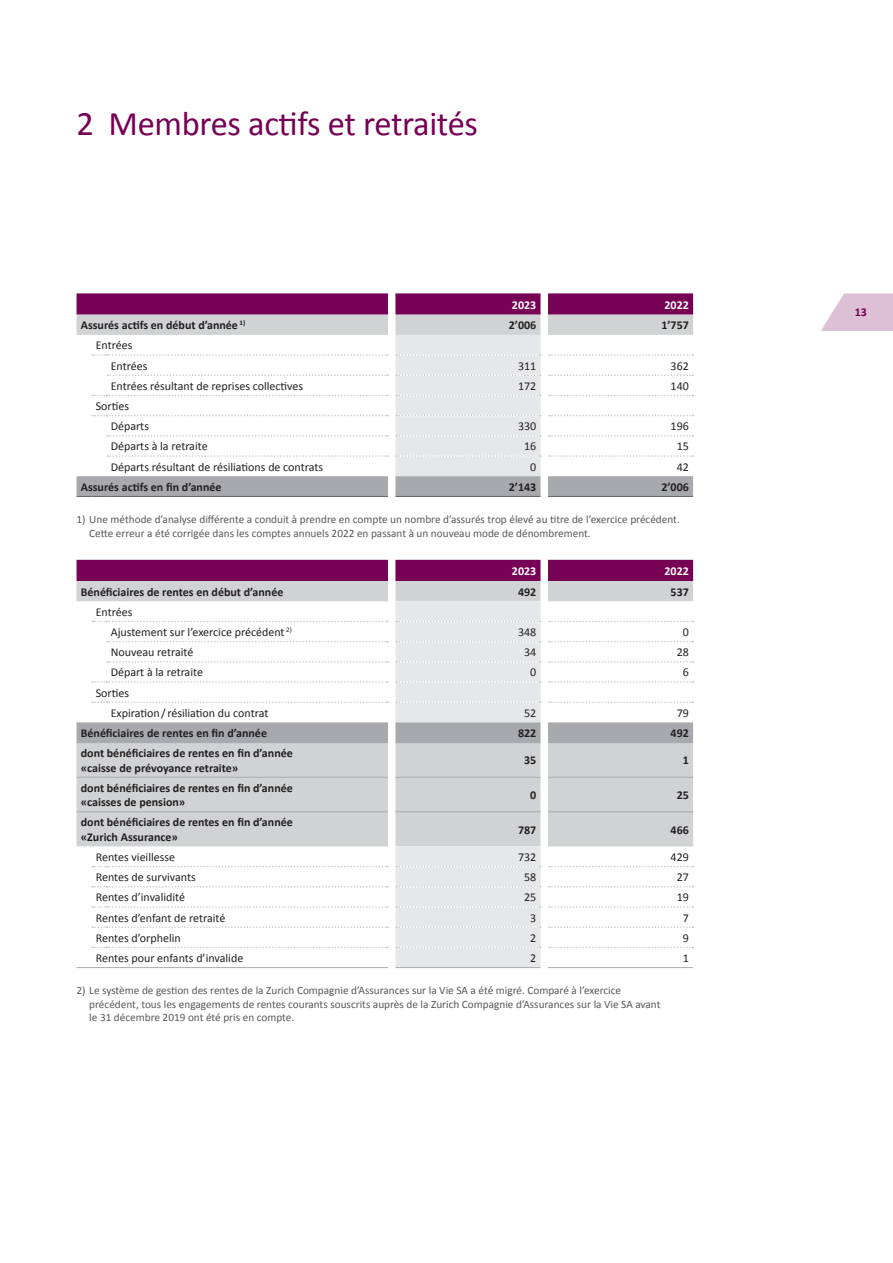
<style>
.page{position:relative;width:893px;height:1263px;background:#fff}
.page>*{position:absolute;margin:0;border:0;box-sizing:border-box;transform-origin:0 0}
.t1{font:34.5px "Calibri";letter-spacing:-.01em;color:#760155}
.t2{font:12px/20.2px "Calibri";color:#231f20}
.t3{font:700 12px/14.4px "Calibri";color:#231f20}
.t4{font:700 12px "Calibri";color:#fff}
.t5{font:700 12px "Calibri";color:#760155}
.t6{font:11.25px/13.5px "Calibri";color:#57585a}
</style>
<div class="page">
<svg style="left:821px;top:293px;width:72px;height:38px"></svg>
<svg style="left:77px;top:293px;width:616px;height:204px"></svg>
<div style="left:77px;top:560px;width:616px;height:21px;background:#760155"></div>
<svg style="left:77px;top:581px;width:616px;height:265px;fill:#d1d2d4"></svg>
<svg style="left:395px;top:601px;width:146px;height:366px;background:#dfe0e2"></svg>
<hr style="left:395px;top:777px;width:146px;height:1px;background:#a8a9ad">
<hr style="left:548px;top:777px;width:145px;height:1px;background:#a8a9ad">
<hr style="left:395px;top:811px;width:146px;height:1px;background:#a8a9ad">
<hr style="left:548px;top:811px;width:145px;height:1px;background:#a8a9ad">
<svg style="left:396px;top:621px;width:145px;height:1px"></svg>
<svg style="left:549px;top:621px;width:144px;height:1px"></svg>
<svg style="left:77px;top:777px;width:29px;height:1px"></svg>
<hr style="left:106px;top:777px;width:282px;height:1px;background:#a8a9ad">
<svg style="left:77px;top:811px;width:29px;height:1px"></svg>
<hr style="left:106px;top:811px;width:282px;height:1px;background:#a8a9ad">
<svg style="left:92px;top:621px;width:296px;height:1px"></svg>
<svg style="left:92px;top:701px;width:296px;height:2px"></svg>
<svg style="left:92px;top:681px;width:296px;height:2px"></svg>
<svg style="left:92px;top:866px;width:296px;height:1px"></svg>
<svg style="left:92px;top:886px;width:296px;height:1px"></svg>
<svg style="left:92px;top:906px;width:296px;height:2px"></svg>
<svg style="left:92px;top:926px;width:296px;height:2px"></svg>
<hr style="left:395px;top:967px;width:146px;height:1px;background:#adaeb2">
<hr style="left:548px;top:967px;width:145px;height:1px;background:#adaeb2">
<svg style="left:92px;top:947px;width:296px;height:1px"></svg>
<svg style="left:77px;top:967px;width:29px;height:1px"></svg>
<hr style="left:106px;top:967px;width:282px;height:1px;background:#adaeb2">
<svg style="left:77px;top:722px;width:616px;height:21px;background:#abacb0"></svg>
<hr style="left:106px;top:742px;width:282px;height:1px;background:#a8a9ad">
<hr style="left:395px;top:742px;width:146px;height:1px;background:#a8a9ad">
<hr style="left:548px;top:742px;width:145px;height:1px;background:#a8a9ad">
<svg style="left:107px;top:641px;width:281px;height:1px"></svg>
<svg style="left:396px;top:641px;width:145px;height:1px"></svg>
<svg style="left:549px;top:641px;width:144px;height:1px"></svg>
<svg style="left:107px;top:661px;width:281px;height:2px"></svg>
<svg style="left:396px;top:661px;width:145px;height:2px"></svg>
<svg style="left:549px;top:661px;width:144px;height:2px"></svg>
<svg style="left:396px;top:681px;width:145px;height:2px"></svg>
<svg style="left:549px;top:681px;width:144px;height:2px"></svg>
<svg style="left:396px;top:701px;width:145px;height:2px"></svg>
<svg style="left:549px;top:701px;width:144px;height:2px"></svg>
<svg style="left:396px;top:866px;width:145px;height:1px"></svg>
<svg style="left:549px;top:866px;width:144px;height:1px"></svg>
<svg style="left:396px;top:886px;width:145px;height:1px"></svg>
<svg style="left:549px;top:886px;width:144px;height:1px"></svg>
<svg style="left:396px;top:906px;width:145px;height:2px"></svg>
<svg style="left:549px;top:906px;width:144px;height:2px"></svg>
<svg style="left:396px;top:926px;width:145px;height:2px"></svg>
<svg style="left:549px;top:926px;width:144px;height:2px"></svg>
<svg style="left:396px;top:947px;width:145px;height:1px"></svg>
<svg style="left:549px;top:947px;width:144px;height:1px"></svg>
<h1 class="t1" style="left:77px;top:102px;width:403px">2 Membres actifs et retraités</h1>
<p class="t4" style="left:512px;top:297px;width:26px">2023</p>
<p class="t4" style="left:664px;top:297px;width:26px">2022</p>
<p class="t3" style="left:81px;top:318px;width:166px">Assurés actifs en début d’année <sup>1)</sup></p>
<p class="t3" style="left:509px;top:318px;width:29px">2’006</p>
<p class="t3" style="left:661px;top:318px;width:29px">1’757</p>
<p class="t2" style="left:111px;top:335px;width:38px;text-indent:-15px">Entrées<br>Entrées</p>
<p class="t2" style="left:518px;top:356px;width:20px">311</p>
<p class="t2" style="left:671px;top:356px;width:20px">362</p>
<p class="t2" style="left:111px;top:376px;width:194px">Entrées résultant de reprises collectives</p>
<p class="t2" style="left:518px;top:376px;width:20px">172</p>
<p class="t2" style="left:671px;top:376px;width:20px">140</p>
<p class="t2" style="left:111px;top:396px;width:40px;text-indent:-15px">Sorties<br>Départs</p>
<p class="t2" style="left:518px;top:416px;width:20px">330</p>
<p class="t2" style="left:671px;top:416px;width:20px">196</p>
<p class="t2" style="left:111px;top:436px;width:98px">Départs à la retraite</p>
<p class="t2" style="left:524px;top:436px;width:14px">16</p>
<p class="t2" style="left:677px;top:436px;width:14px">15</p>
<p class="t2" style="left:111px;top:457px;width:214px">Départs résultant de résiliations de contrats</p>
<p class="t2" style="left:530px;top:457px;width:8px">0</p>
<p class="t2" style="left:677px;top:457px;width:14px">42</p>
<p class="t3" style="left:81px;top:480px;width:142px">Assurés actifs en fin d’année</p>
<p class="t3" style="left:509px;top:480px;width:29px">2’143</p>
<p class="t3" style="left:661px;top:480px;width:29px">2’006</p>
<p class="t6" style="left:89px;top:512px;width:592px;text-indent:-13px">1) Une méthode d’analyse différente a conduit à prendre en compte un nombre d’assurés trop élevé au titre de l’exercice précédent.<br>Cette erreur a été corrigée dans les comptes annuels 2022 en passant à un nouveau mode de dénombrement.</p>
<p class="t4" style="left:512px;top:563px;width:26px">2023</p>
<p class="t4" style="left:664px;top:563px;width:26px">2022</p>
<p class="t3" style="left:81px;top:584px;width:204px">Bénéficiaires de rentes en début d’année</p>
<p class="t3" style="left:518px;top:584px;width:20px">492</p>
<p class="t3" style="left:671px;top:584px;width:20px">537</p>
<p class="t2" style="left:111px;top:602px;width:183px;text-indent:-15px">Entrées<br>Ajustement sur l’exercice précédent <sup>2)</sup></p>
<p class="t2" style="left:518px;top:622px;width:20px">348</p>
<p class="t2" style="left:683px;top:622px;width:8px">0</p>
<p class="t2" style="left:111px;top:642px;width:84px">Nouveau retraité</p>
<p class="t2" style="left:524px;top:642px;width:14px">34</p>
<p class="t2" style="left:677px;top:642px;width:14px">28</p>
<p class="t2" style="left:111px;top:662px;width:94px">Départ à la retraite</p>
<p class="t2" style="left:530px;top:662px;width:8px">0</p>
<p class="t2" style="left:683px;top:662px;width:8px">6</p>
<p class="t2" style="left:111px;top:683px;width:159px;text-indent:-15px">Sorties<br>Expiration / résiliation du contrat</p>
<p class="t2" style="left:524px;top:703px;width:14px">52</p>
<p class="t2" style="left:677px;top:703px;width:14px">79</p>
<p class="t3" style="left:81px;top:726px;width:188px">Bénéficiaires de rentes en fin d’année</p>
<p class="t3" style="left:518px;top:726px;width:20px">822</p>
<p class="t3" style="left:671px;top:726px;width:20px">492</p>
<p class="t3" style="left:81px;top:746px;width:214px">dont bénéficiaires de rentes en fin d’année «caisse de prévoyance retraite»</p>
<p class="t3" style="left:524px;top:753px;width:14px">35</p>
<p class="t3" style="left:683px;top:753px;width:8px">1</p>
<p class="t3" style="left:81px;top:781px;width:214px">dont bénéficiaires de rentes en fin d’année «caisses de pension»</p>
<p class="t3" style="left:530px;top:788px;width:8px">0</p>
<p class="t3" style="left:677px;top:788px;width:14px">25</p>
<p class="t3" style="left:81px;top:815px;width:214px">dont bénéficiaires de rentes en fin d’année «Zurich Assurance»</p>
<p class="t3" style="left:518px;top:822px;width:20px">787</p>
<p class="t3" style="left:671px;top:822px;width:20px">466</p>
<p class="t2" style="left:96px;top:847px;width:81px">Rentes vieillesse</p>
<p class="t2" style="left:518px;top:847px;width:20px">732</p>
<p class="t2" style="left:671px;top:847px;width:20px">429</p>
<p class="t2" style="left:96px;top:867px;width:102px">Rentes de survivants</p>
<p class="t2" style="left:524px;top:867px;width:14px">58</p>
<p class="t2" style="left:677px;top:867px;width:14px">27</p>
<p class="t2" style="left:96px;top:887px;width:91px">Rentes d’invalidité</p>
<p class="t2" style="left:524px;top:887px;width:14px">25</p>
<p class="t2" style="left:677px;top:887px;width:14px">19</p>
<p class="t2" style="left:96px;top:907px;width:131px">Rentes d’enfant de retraité</p>
<p class="t2" style="left:530px;top:907px;width:8px">3</p>
<p class="t2" style="left:683px;top:907px;width:8px">7</p>
<p class="t2" style="left:96px;top:928px;width:87px">Rentes d’orphelin</p>
<p class="t2" style="left:530px;top:928px;width:8px">2</p>
<p class="t2" style="left:683px;top:928px;width:8px">9</p>
<p class="t2" style="left:96px;top:948px;width:149px">Rentes pour enfants d’invalide</p>
<p class="t2" style="left:530px;top:948px;width:8px">2</p>
<p class="t2" style="left:683px;top:948px;width:8px">1</p>
<p class="t6" style="left:89px;top:984px;width:573px;text-indent:-13px">2) Le système de gestion des rentes de la Zurich Compagnie d’Assurances sur la Vie SA a été migré. Comparé à l’exercice précédent, tous les engagements de rentes courants souscrits auprès de la Zurich Compagnie d’Assurances sur la Vie SA avant le 31 décembre 2019 ont été pris en compte.</p>
<p class="t5" style="left:855px;top:305px;width:14px">13</p>
</div>
